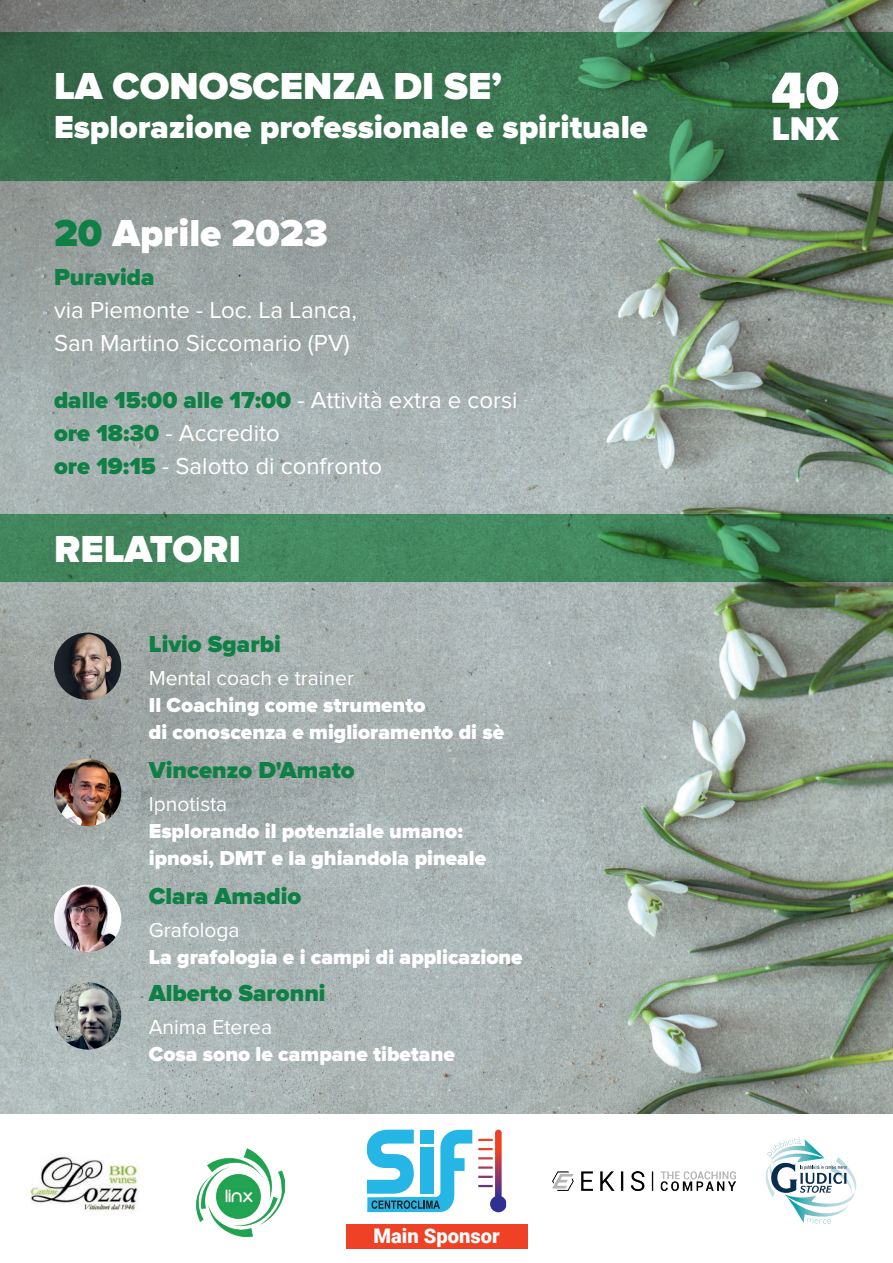
<style>
.page{position:relative;width:893px;height:1263px;background:#fff}
.page>*{position:absolute;margin:0;border:0;box-sizing:border-box;transform-origin:0 0}
.t1{font:900 53.7px "Proxima Nova";color:#fff}
.t2{font:900 39px "Proxima Nova";color:#fff}
.t3{font:900 34.05px "Proxima Nova";color:#fff}
.t4{font:900 33px "Proxima Nova";color:#fff}
.t5{font:24px/33px "Proxima Nova";color:#fff}
.t6{font:900 24px "Proxima Nova";color:#0f8045}
.t7{font:900 21px/27px "Proxima Nova";color:#fff}
.t8{font:21px "Proxima Nova";color:#fff}
.t9{font:900 20.1px "Roboto";color:#fff}
.s1{color:#0f8045}
.s2{font-weight:900;color:#0f8045}
</style>
<div class="page">
<img style="left:0;top:0;width:893px;height:1114px">
<svg style="left:0;top:32px;width:893px;height:149px;background:#376e4c"></svg>
<svg style="left:0;top:514px;width:893px;height:68px;background:#408359"></svg>
<svg style="left:478px;top:1130px;width:28px;height:82px"></svg>
<svg style="left:367px;top:1130px;width:105px;height:82px"></svg>
<div style="left:346px;top:1224px;width:181px;height:25px;background:#ef4125"></div>
<img style="left:30px;top:1156px;width:108px;height:58px">
<svg style="left:765px;top:1137px;width:92px;height:87px"></svg>
<img style="left:196px;top:1148px;width:89px;height:88px">
<img style="left:553px;top:1171px;width:183px;height:19px">
<img style="left:54px;top:632px;width:67px;height:68px;border-radius:34px">
<img style="left:54px;top:759px;width:67px;height:67px;border-radius:34px">
<img style="left:54px;top:885px;width:67px;height:67px;border-radius:34px">
<img style="left:54px;top:982px;width:67px;height:67px;border-radius:34px">
<h2 class="t2" style="left:54px;top:63px;width:450px">LA CONOSCENZA DI SE’</h2>
<h3 class="t4" style="left:54px;top:108px;width:595px">Esplorazione professionale e spirituale</h3>
<h2 class="t2" style="left:54px;top:210px;width:275px"><span class="s1">20</span> Aprile 2023</h2>
<p class="t6" style="left:54px;top:263px;width:102px">Puravida</p>
<p class="t5" style="left:54px;top:294px;width:305px">via Piemonte - Loc. La Lanca,<br>San Martino Siccomario (PV)</p>
<p class="t5" style="left:54px;top:384px;width:465px"><span class="s2">dalle 15:00 alle 17:00</span> - Attività extra e corsi <span class="s2">ore 18:30</span> - Accredito<br><span class="s2">ore 19:15</span> - Salotto di confronto</p>
<h2 class="t2" style="left:54px;top:527px;width:188px">RELATORI</h2>
<p class="t6" style="left:149px;top:630px;width:133px">Livio Sgarbi</p>
<p class="t8" style="left:149px;top:665px;width:207px">Mental coach e trainer</p>
<p class="t7" style="left:149px;top:692px;width:357px">Il Coaching come strumento<br>di conoscenza e miglioramento di sè</p>
<p class="t6" style="left:149px;top:756px;width:207px">Vincenzo D'Amato</p>
<p class="t8" style="left:149px;top:792px;width:80px">Ipnotista</p>
<p class="t7" style="left:149px;top:818px;width:339px">Esplorando il potenziale umano: ipnosi, DMT e la ghiandola pineale</p>
<p class="t6" style="left:149px;top:882px;width:154px">Clara Amadio</p>
<p class="t8" style="left:149px;top:917px;width:92px">Grafologa</p>
<p class="t7" style="left:149px;top:944px;width:375px">La grafologia e i campi di applicazione</p>
<p class="t6" style="left:149px;top:979px;width:178px">Alberto Saronni</p>
<p class="t8" style="left:149px;top:1015px;width:125px">Anima Eterea</p>
<p class="t7" style="left:149px;top:1041px;width:307px">Cosa sono le campane tibetane</p>
<p class="t9" style="left:374px;top:1222px;width:128px">Main Sponsor</p>
<h1 class="t1" style="left:771px;top:60px;width:69px">40</h1>
<h3 class="t3" style="left:772px;top:109px;width:69px">LNX</h3>
</div>
